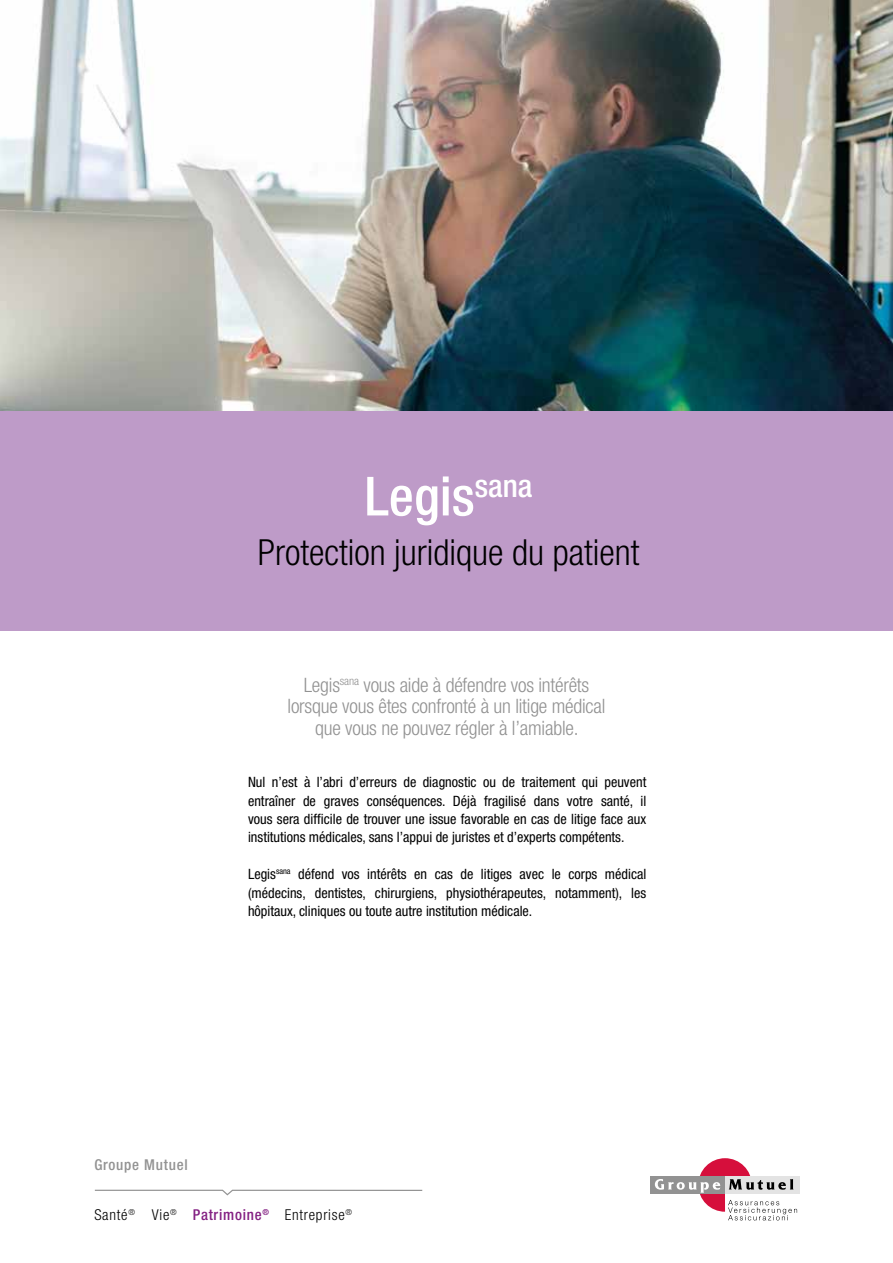
<style>
.page{position:relative;width:893px;height:1263px;background:#fff}
.page>*{position:absolute;margin:0;border:0;box-sizing:border-box;transform-origin:0 0}
.t1{font:500 condensed 54px "Helvetica Neue LT";color:#fff}
.t2{font:300 condensed 36px "Helvetica Neue LT";color:#000}
.t3{font:300 condensed 19.8px/21.8px "Helvetica Neue LT";letter-spacing:-.01em;color:#929292;text-align:center}
.t4{font:300 condensed 15px "Helvetica Neue LT";letter-spacing:.05em;color:#000}
.t5{font:500 condensed 15px "Helvetica Neue LT";letter-spacing:.05em;color:#929292}
.t6{font:500 condensed 15px "Helvetica Neue LT";letter-spacing:.05em;color:#831f82}
.t7{font:condensed 14.25px/18.3px "Helvetica Neue LT";color:#000;text-align:justify}
</style>
<div class="page">
<img style="left:0;top:0;width:893px;height:411px">
<div style="left:0;top:411px;width:893px;height:219px;background:#be9bc8"></div>
<div style="left:651px;top:1176px;width:74px;height:18px;background:#929292"></div>
<div style="left:725px;top:1176px;width:74px;height:18px;background:#e3e3e3"></div>
<svg style="left:655px;top:1158px;width:142px;height:62px"></svg>
<svg style="left:94px;top:1189px;width:329px;height:7px"></svg>
<h1 class="t1" style="left:365px;top:464px;width:169px">Legis<sup>sana</sup></h1>
<h2 class="t2" style="left:258px;top:532px;width:383px">Protection juridique du patient</h2>
<h3 class="t3" style="left:288px;top:674px;width:319px">Legis<sup>sana</sup> vous aide à défendre vos intérêts lorsque vous êtes confronté à un litige médical que vous ne pouvez régler à l’amiable.</h3>
<p class="t7" style="left:248px;top:773px;width:400px">Nul n’est à l’abri d’erreurs de diagnostic ou de traitement qui peuvent entraîner de graves conséquences. Déjà fragilisé dans votre santé, il vous sera difficile de trouver une issue favorable en cas de litige face aux institutions médicales, sans l’appui de juristes et d’experts compétents.</p>
<p class="t7" style="left:248px;top:865px;width:400px">Legis<sup>sana</sup> défend vos intérêts en cas de litiges avec le corps médical (médecins, dentistes, chirurgiens, physiothérapeutes, notamment), les hôpitaux, cliniques ou toute autre institution médicale.</p>
<p class="t5" style="left:94px;top:1156px;width:95px">Groupe Mutuel</p>
<p class="t4" style="left:94px;top:1206px;width:42px">Santé<sup>®</sup></p>
<p class="t4" style="left:152px;top:1206px;width:26px">Vie<sup>®</sup></p>
<p class="t6" style="left:193px;top:1205px;width:78px">Patrimoine<sup>®</sup></p>
<p class="t4" style="left:285px;top:1206px;width:69px">Entreprise<sup>®</sup></p>
</div>
